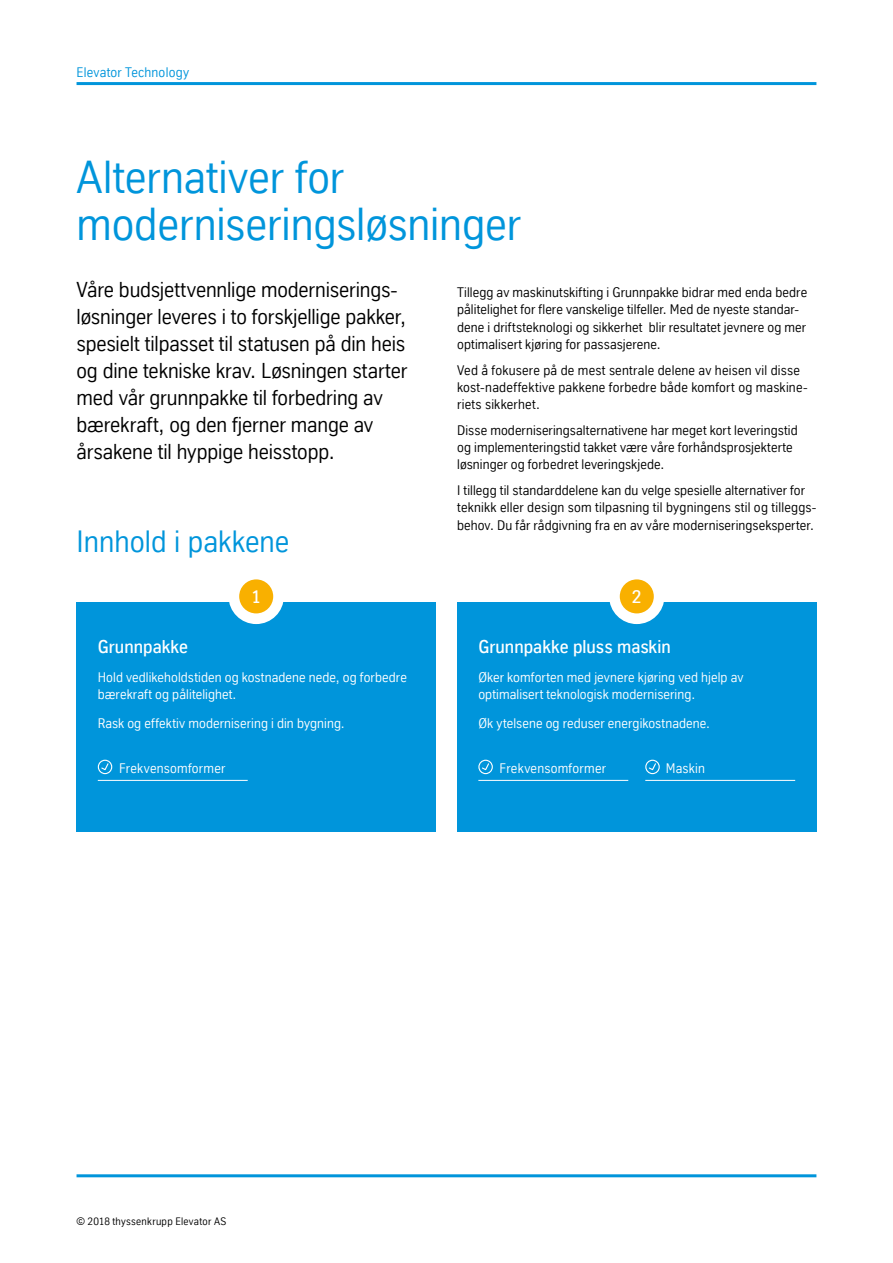
<style>
.page{position:relative;width:893px;height:1263px;background:#fff}
.page>*{position:absolute;margin:0;border:0;box-sizing:border-box;transform-origin:0 0}
.t1{font:45px/47.2px "TK Type";color:#0095db}
.t2{font:30px "TK Type";color:#0095db}
.t3{font:21px/27px "TK Type";letter-spacing:-.005em;color:#000}
.t4{font:500 18px "TK Type";color:#fff}
.t5{font:13.5px/17.2px "TK Type";letter-spacing:.01em;color:#000}
.t6{font:13.5px/16.5px "TK Type";letter-spacing:.01em;color:#fff}
.t7{font:13.5px "TK Type";letter-spacing:.015em;color:#0095db}
.t8{font:10.5px "TK Type";letter-spacing:.025em;color:#000}
</style>
<div class="page">
<hr style="left:77px;top:82px;width:739px;height:3px;background:#0095db">
<div style="left:77px;top:602px;width:359px;height:229px;background:#0095db"></div>
<hr style="left:98px;top:780px;width:150px;height:1px;background:#fff">
<svg style="left:97px;top:759px;width:16px;height:16px"></svg>
<div style="left:457px;top:602px;width:359px;height:229px;background:#0095db"></div>
<hr style="left:478px;top:780px;width:150px;height:1px;background:#fff">
<svg style="left:478px;top:759px;width:15px;height:16px"></svg>
<hr style="left:645px;top:780px;width:150px;height:1px;background:#fff">
<svg style="left:645px;top:759px;width:15px;height:16px"></svg>
<div style="left:229px;top:569px;width:55px;height:55px;background:#fff;border-radius:50%"></div>
<div style="left:239px;top:579px;width:34px;height:34px;background:#f9b000;border-radius:50%"></div>
<div style="left:609px;top:569px;width:55px;height:55px;background:#fff;border-radius:50%"></div>
<div style="left:620px;top:579px;width:34px;height:34px;background:#f9b000;border-radius:50%"></div>
<hr style="left:77px;top:1174px;width:739px;height:3px;background:#0095db">
<p class="t7" style="left:77px;top:64px;width:114px">Elevator Technology</p>
<h1 class="t1" style="left:77px;top:154px;width:446px">Alternativer for moderniseringsløsninger</h1>
<p class="t3" style="left:77px;top:276px;width:332px">Våre budsjettvennlige moderniserings&shy;løsninger leveres i to forskjellige pakker, spesielt tilpasset til statusen på din heis og dine tekniske krav. Løsningen starter med vår grunnpakke til forbedring av bærekraft, og den fjerner mange av årsakene til hyppige heisstopp.</p>
<p class="t5" style="left:457px;top:284px;width:352px">Tillegg av maskinutskifting i Grunnpakke bidrar med enda bedre pålitelighet for flere vanskelige tilfeller. Med de nyeste standar&shy;dene i driftsteknologi og sikkerhet blir resultatet jevnere og mer optimalisert kjøring for passasjerene.</p>
<p class="t5" style="left:457px;top:361px;width:352px">Ved å fokusere på de mest sentrale delene av heisen vil disse kost-nadeffektive pakkene forbedre både komfort og maskine&shy;riets sikkerhet.</p>
<p class="t5" style="left:457px;top:421px;width:342px">Disse moderniseringsalternativene har meget kort leveringstid og implementeringstid takket være våre forhåndsprosjekterte løsninger og forbedret leveringskjede.</p>
<p class="t5" style="left:457px;top:482px;width:361px">I tillegg til standarddelene kan du velge spesielle alternativer for teknikk eller design som tilpasning til bygningens stil og tilleggs&shy;behov. Du får rådgivning fra en av våre moderniseringseksperter.</p>
<h2 class="t2" style="left:77px;top:524px;width:214px">Innhold i pakkene</h2>
<h3 class="t4" style="left:251px;top:586px;width:11px">1</h3>
<h3 class="t4" style="left:632px;top:586px;width:11px">2</h3>
<h3 class="t4" style="left:98px;top:637px;width:92px">Grunnpakke</h3>
<p class="t6" style="left:98px;top:669px;width:311px">Hold vedlikeholdstiden og kostnadene nede, og forbedre bærekraft og pålitelighet.</p>
<p class="t6" style="left:98px;top:715px;width:248px">Rask og effektiv modernisering i din bygning.</p>
<p class="t6" style="left:119px;top:760px;width:108px">Frekvensomformer</p>
<h3 class="t4" style="left:478px;top:637px;width:194px">Grunnpakke pluss maskin</h3>
<p class="t6" style="left:478px;top:669px;width:267px">Øker komforten med jevnere kjøring ved hjelp av optimalisert teknologisk modernisering.</p>
<p class="t6" style="left:478px;top:715px;width:233px">Øk ytelsene og reduser energikostnadene.</p>
<p class="t6" style="left:500px;top:760px;width:108px">Frekvensomformer</p>
<p class="t6" style="left:666px;top:760px;width:41px">Maskin</p>
<p class="t8" style="left:77px;top:1215px;width:151px">© 2018 thyssenkrupp Elevator AS</p>
</div>
